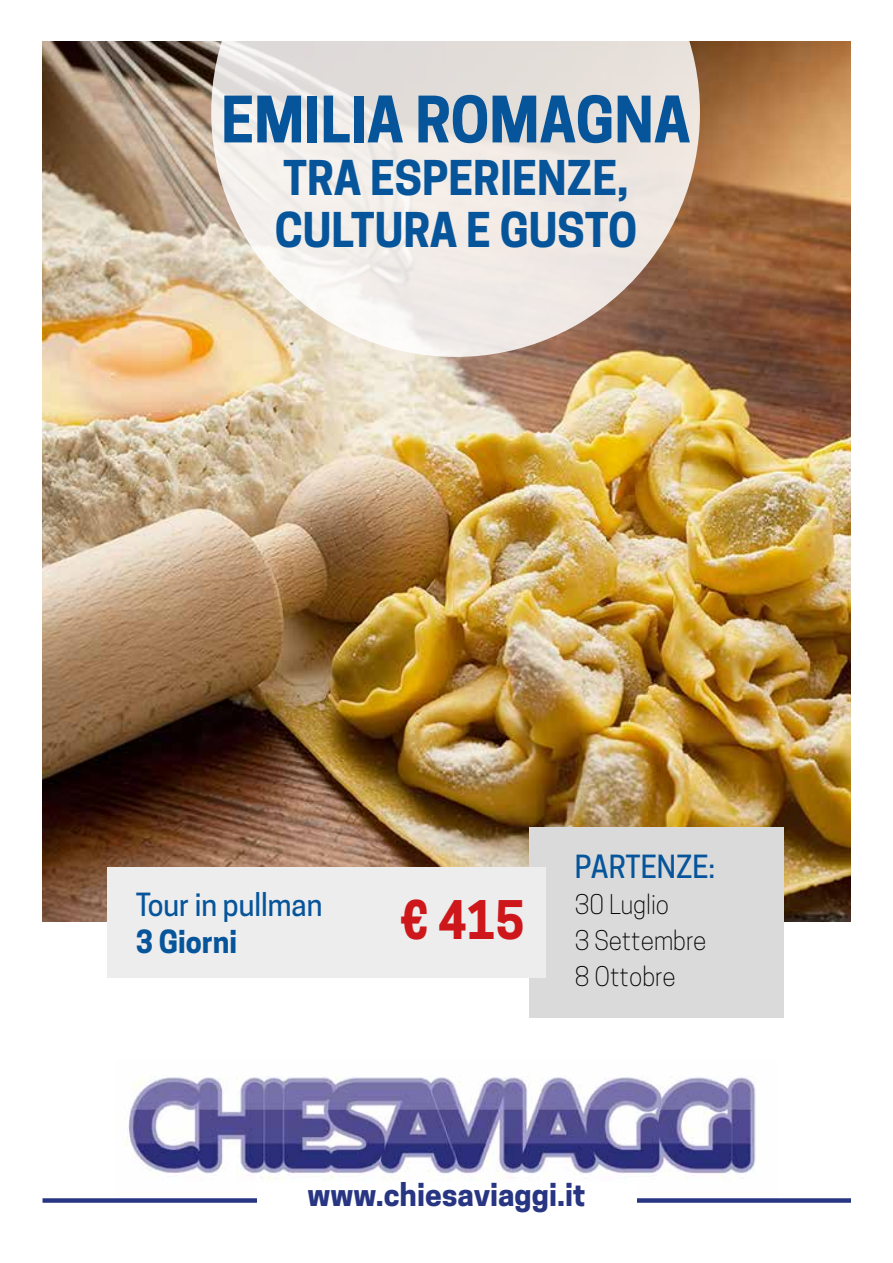
<style>
.page{position:relative;width:893px;height:1263px;background:#fff}
.page>*{position:absolute;margin:0;border:0;box-sizing:border-box;transform-origin:0 0}
.t1{font:700 60px "Cooper Hewitt";color:#06559b;scale:.96 1}
.t2{font:700 49.95px "Cooper Hewitt";color:#cd171a;scale:.96 1}
.t3{font:700 45px/52.5px "Cooper Hewitt";color:#06559b;scale:.96 1}
.t4{font:500 30px "Cooper Hewitt";color:#06559b;scale:.96 1}
.t5{font:700 30px "Cooper Hewitt";color:#283583}
.t6{font:700 30px "Cooper Hewitt";color:#06559b;scale:.96 1}
.t7{font:300 25.5px/36px "Cooper Hewitt";color:#000;scale:.96 1}
</style>
<div class="page">
<img style="left:43px;top:42px;width:807px;height:880px">
<svg style="left:211px;top:41px;width:489px;height:316px;background:#e4dad2"></svg>
<img style="left:125px;top:1076px;width:631px;height:104px">
<div style="left:43px;top:1198px;width:808px;height:5px;background:#283583"></div>
<div style="left:257px;top:1183px;width:380px;height:41px;background:#fff"></div>
<div style="left:530px;top:827px;width:254px;height:190px;background:#dadada"></div>
<div style="left:107px;top:868px;width:438px;height:110px;background:#ededed"></div>
<h1 class="t1" style="left:221px;top:84px;width:491px">EMILIA ROMAGNA</h1>
<p class="t3" style="left:275px;top:152px;width:379px">TRA ESPERIENZE,<br>CULTURA E GUSTO</p>
<p class="t4" style="left:136px;top:887px;width:196px">Tour in pullman</p>
<p class="t6" style="left:136px;top:923px;width:107px">3 Giorni</p>
<p class="t2" style="left:400px;top:890px;width:131px">€ 415</p>
<p class="t4" style="left:575px;top:849px;width:148px">PARTENZE:</p>
<p class="t7" style="left:575px;top:887px;width:139px">30 Luglio<br>3 Settembre<br>8 Ottobre</p>
<p class="t5" style="left:308px;top:1177px;width:280px">www.chiesaviaggi.it</p>
</div>
